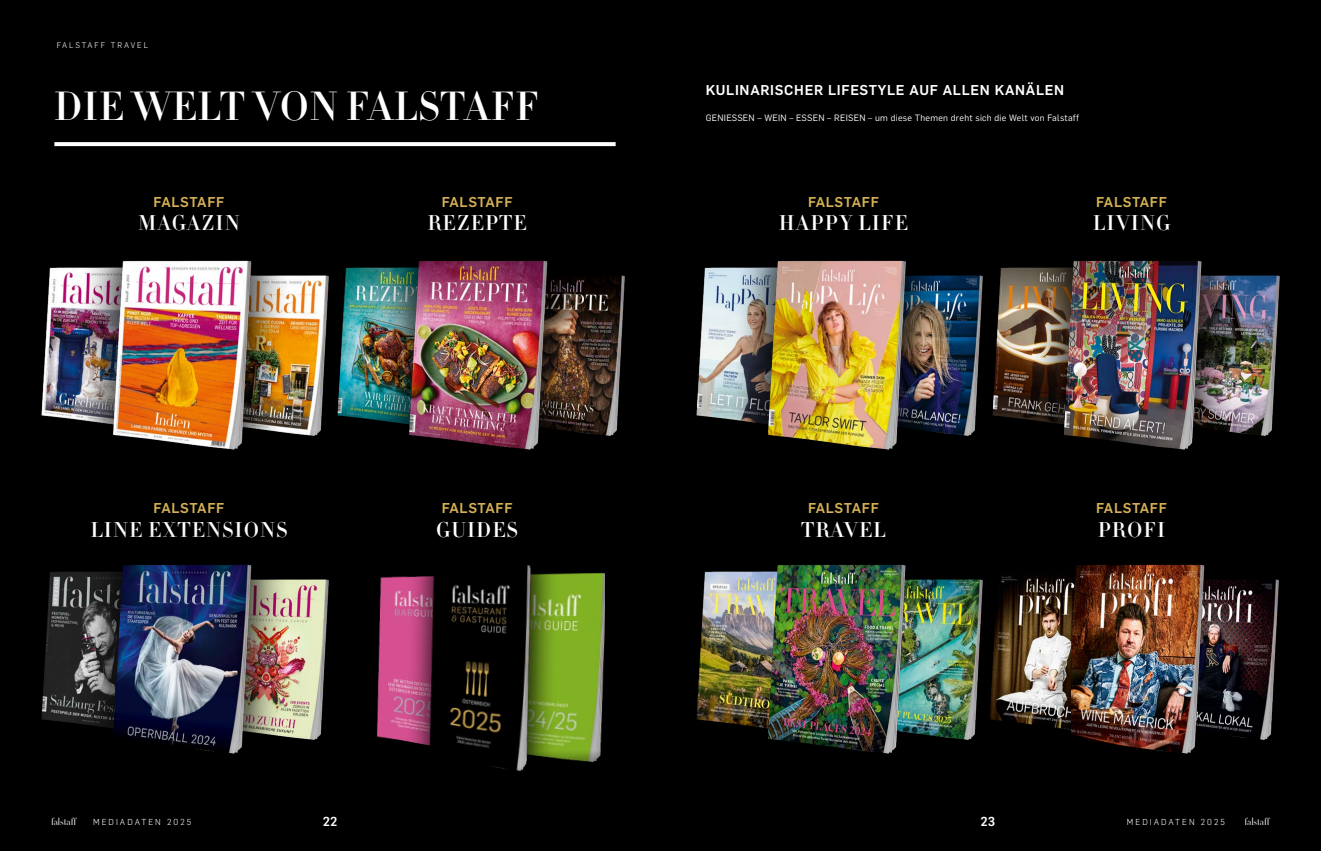
<style>
.page{position:relative;width:1321px;height:851px;background:#fff}
.page>*{position:absolute;margin:0;border:0;box-sizing:border-box;transform-origin:0 0}
.t1{font:500 40px "HTF Didot M16";letter-spacing:.01em;color:#fff}
.t2{font:500 21px "HTF Didot M16";letter-spacing:.05em;color:#fff}
.t3{font:500 14px "Flama";letter-spacing:.045em;color:#d6b155}
.t4{font:500 14px "Flama";letter-spacing:.05em;color:#fff}
.t5{font:500 12.8px "Flama";color:#fff}
.t6{font:300 10px "HTF Didot L96";color:#fff}
.t7{font:9px "Flama";letter-spacing:.03em;color:#fff}
.t8{font:300 8.5px "Flama";letter-spacing:.25em;color:#fff}
.t9{font:300 8px "Flama";letter-spacing:.25em;color:#fff}
</style>
<div class="page">
<div style="left:0;top:0;width:1321px;height:850px;background:#000"></div>
<svg style="left:54px;top:142px;width:562px;height:4px;fill:#fff"></svg>
<img style="left:696px;top:267px;width:29px;height:152px">
<img style="left:945px;top:275px;width:11px;height:160px">
<div style="left:728px;top:220px;width:217px;height:268px;background:#000;opacity:.75"></div>
<img style="left:725px;top:233px;width:196px;height:251px">
<img style="left:41px;top:571px;width:30px;height:152px">
<img style="left:307px;top:579px;width:22px;height:161px">
<img style="left:71px;top:564px;width:236px;height:190px">
<img style="left:696px;top:571px;width:29px;height:152px">
<img style="left:962px;top:579px;width:19px;height:161px">
<img style="left:725px;top:564px;width:237px;height:190px">
<img style="left:956px;top:267px;width:65px;height:169px">
<img style="left:1258px;top:275px;width:22px;height:161px">
<img style="left:1021px;top:260px;width:237px;height:190px">
<img style="left:376px;top:576px;width:18px;height:164px">
<img style="left:578px;top:572px;width:27px;height:190px">
<img style="left:981px;top:576px;width:91px;height:158px">
<img style="left:1260px;top:579px;width:19px;height:161px">
<img style="left:1072px;top:564px;width:188px;height:190px">
<img style="left:603px;top:275px;width:22px;height:161px">
<img style="left:376px;top:260px;width:227px;height:190px">
<img style="left:41px;top:267px;width:30px;height:152px">
<img style="left:307px;top:267px;width:69px;height:169px">
<img style="left:71px;top:260px;width:236px;height:190px">
<img style="left:394px;top:565px;width:184px;height:207px">
<p class="t9" style="left:57px;top:40px;width:93px">FALSTAFF TRAVEL</p>
<h1 class="t1" style="left:54px;top:77px;width:487px">DIE WELT VON FALSTAFF</h1>
<h3 class="t3" style="left:154px;top:191px;width:72px">FALSTAFF</h3>
<h2 class="t2" style="left:138px;top:207px;width:103px">MAGAZIN</h2>
<h3 class="t3" style="left:154px;top:498px;width:72px">FALSTAFF</h3>
<h2 class="t2" style="left:90px;top:513px;width:199px">LINE EXTENSIONS</h2>
<h3 class="t3" style="left:442px;top:191px;width:72px">FALSTAFF</h3>
<h2 class="t2" style="left:427px;top:207px;width:101px">REZEPTE</h2>
<h3 class="t3" style="left:442px;top:498px;width:72px">FALSTAFF</h3>
<h2 class="t2" style="left:436px;top:513px;width:83px">GUIDES</h2>
<h3 class="t4" style="left:706px;top:80px;width:360px">KULINARISCHER LIFESTYLE AUF ALLEN KANÄLEN</h3>
<p class="t7" style="left:706px;top:112px;width:375px">GENIESSEN – WEIN – ESSEN – REISEN – um diese Themen dreht sich die Welt von Falstaff</p>
<h3 class="t3" style="left:808px;top:191px;width:72px">FALSTAFF</h3>
<h2 class="t2" style="left:779px;top:207px;width:131px">HAPPY LIFE</h2>
<h3 class="t3" style="left:1096px;top:191px;width:72px">FALSTAFF</h3>
<h2 class="t2" style="left:1093px;top:207px;width:79px">LIVING</h2>
<h3 class="t3" style="left:808px;top:498px;width:72px">FALSTAFF</h3>
<h2 class="t2" style="left:801px;top:513px;width:86px">TRAVEL</h2>
<h3 class="t3" style="left:1096px;top:498px;width:72px">FALSTAFF</h3>
<h2 class="t2" style="left:1098px;top:513px;width:69px">PROFI</h2>
<p class="t6" style="left:51px;top:814px;width:27px">falstaff</p>
<p class="t8" style="left:93px;top:816px;width:100px">MEDIADATEN 2025</p>
<h3 class="t5" style="left:323px;top:812px;width:16px">22</h3>
<h3 class="t5" style="left:981px;top:812px;width:16px">23</h3>
<p class="t8" style="left:1127px;top:816px;width:99px">MEDIADATEN 2025</p>
<p class="t6" style="left:1244px;top:814px;width:27px">falstaff</p>
</div>
